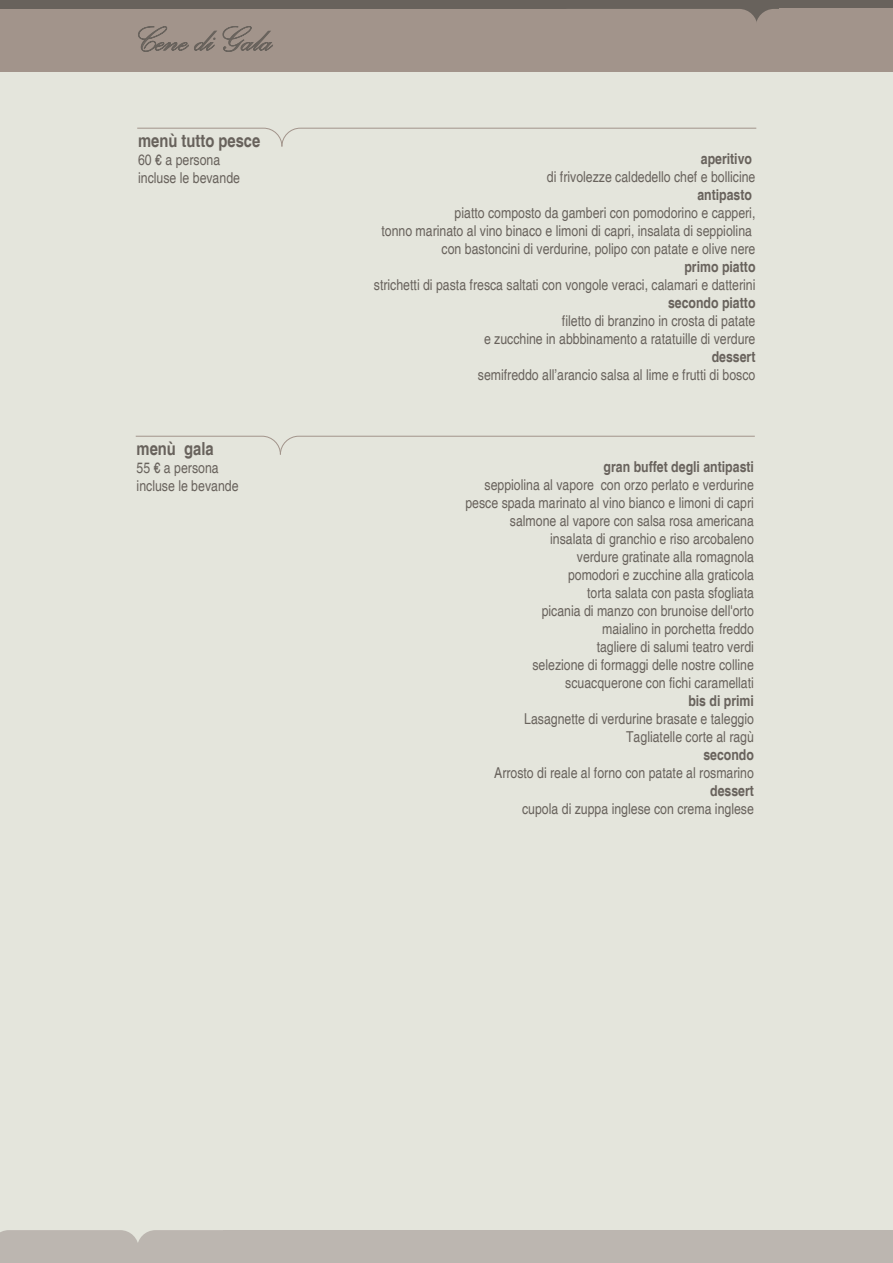
<style>
.page{position:relative;width:893px;height:1263px;background:#fff}
.page>*{position:absolute;margin:0;border:0;box-sizing:border-box;transform-origin:0 0}
.t1{font:700 condensed 18px "Helvetica";color:#68625c}
.t2{font:condensed 15px/18px "Helvetica";color:#68625c;text-align:right}
.t3{font:700 condensed 15px "Helvetica";color:#68625c}
</style>
<div class="page">
<div style="left:0;top:0;width:893px;height:39px;background:#68625c"></div>
<div style="left:549px;top:9px;width:208px;height:89px;background:#a2948b;border-radius:18px"></div>
<div style="left:756px;top:9px;width:116px;height:89px;background:#a2948b;border-radius:18px"></div>
<div style="left:0;top:9px;width:598px;height:53px;background:#a2948b"></div>
<div style="left:779px;top:9px;width:114px;height:104px;background:#a2948b"></div>
<div style="left:0;top:55px;width:893px;height:79px;background:#a2948b"></div>
<div style="left:0;top:73px;width:893px;height:1190px;background:#e4e5dc"></div>
<div style="left:0;top:1230px;width:223px;height:33px;background:#bcb6b0"></div>
<div style="left:223px;top:1230px;width:670px;height:33px;background:#bcb6b0"></div>
<svg style="left:138px;top:26px;width:135px;height:26px"></svg>
<svg style="left:137px;top:128px;width:620px;height:19px"></svg>
<svg style="left:135px;top:436px;width:620px;height:19px"></svg>
<p class="t1" style="left:138px;top:129px;width:124px">menù tutto pesce</p>
<p class="t2" style="left:138px;top:150px;width:103px;text-align:left">60 € a persona incluse le bevande</p>
<p class="t1" style="left:137px;top:437px;width:79px">menù gala</p>
<p class="t2" style="left:137px;top:458px;width:103px;text-align:left">55 € a persona incluse le bevande</p>
<p class="t3" style="left:701px;top:150px;width:53px">aperitivo</p>
<p class="t2" style="left:547px;top:168px;width:210px">di frivolezze caldedello chef e bollicine</p>
<p class="t3" style="left:697px;top:186px;width:56px">antipasto</p>
<p class="t2" style="left:381px;top:204px;width:376px">piatto composto da gamberi con pomodorino e capperi,<br>tonno marinato al vino binaco e limoni di capri, insalata di seppiolina con bastoncini di verdurine, polipo con patate e olive nere</p>
<p class="t3" style="left:684px;top:258px;width:73px">primo piatto</p>
<p class="t2" style="left:374px;top:276px;width:383px">strichetti di pasta fresca saltati con vongole veraci, calamari e datterini</p>
<p class="t3" style="left:668px;top:294px;width:89px">secondo piatto</p>
<p class="t2" style="left:484px;top:312px;width:273px">filetto di branzino in crosta di patate<br>e zucchine in abbbinamento a ratatuille di verdure</p>
<p class="t3" style="left:712px;top:348px;width:45px">dessert</p>
<p class="t2" style="left:478px;top:366px;width:279px">semifreddo all’arancio salsa al lime e frutti di bosco</p>
<p class="t3" style="left:604px;top:458px;width:152px">gran buffet degli antipasti</p>
<p class="t2" style="left:465px;top:476px;width:290px">seppiolina al vapore con orzo perlato e verdurine pesce spada marinato al vino bianco e limoni di capri salmone al vapore con salsa rosa americana insalata di granchio e riso arcobaleno<br>verdure gratinate alla romagnola<br>pomodori e zucchine alla graticola<br>torta salata con pasta sfogliata<br>picania di manzo con brunoise dell'orto<br>maialino in porchetta freddo<br>tagliere di salumi teatro verdi<br>selezione di formaggi delle nostre colline scuacquerone con fichi caramellati</p>
<p class="t3" style="left:688px;top:692px;width:67px">bis di primi</p>
<p class="t2" style="left:524px;top:710px;width:231px">Lasagnette di verdurine brasate e taleggio<br>Tagliatelle corte al ragù</p>
<p class="t3" style="left:703px;top:746px;width:52px">secondo</p>
<p class="t2" style="left:494px;top:764px;width:261px">Arrosto di reale al forno con patate al rosmarino</p>
<p class="t3" style="left:710px;top:782px;width:45px">dessert</p>
<p class="t2" style="left:522px;top:800px;width:233px">cupola di zuppa inglese con crema inglese</p>
</div>
